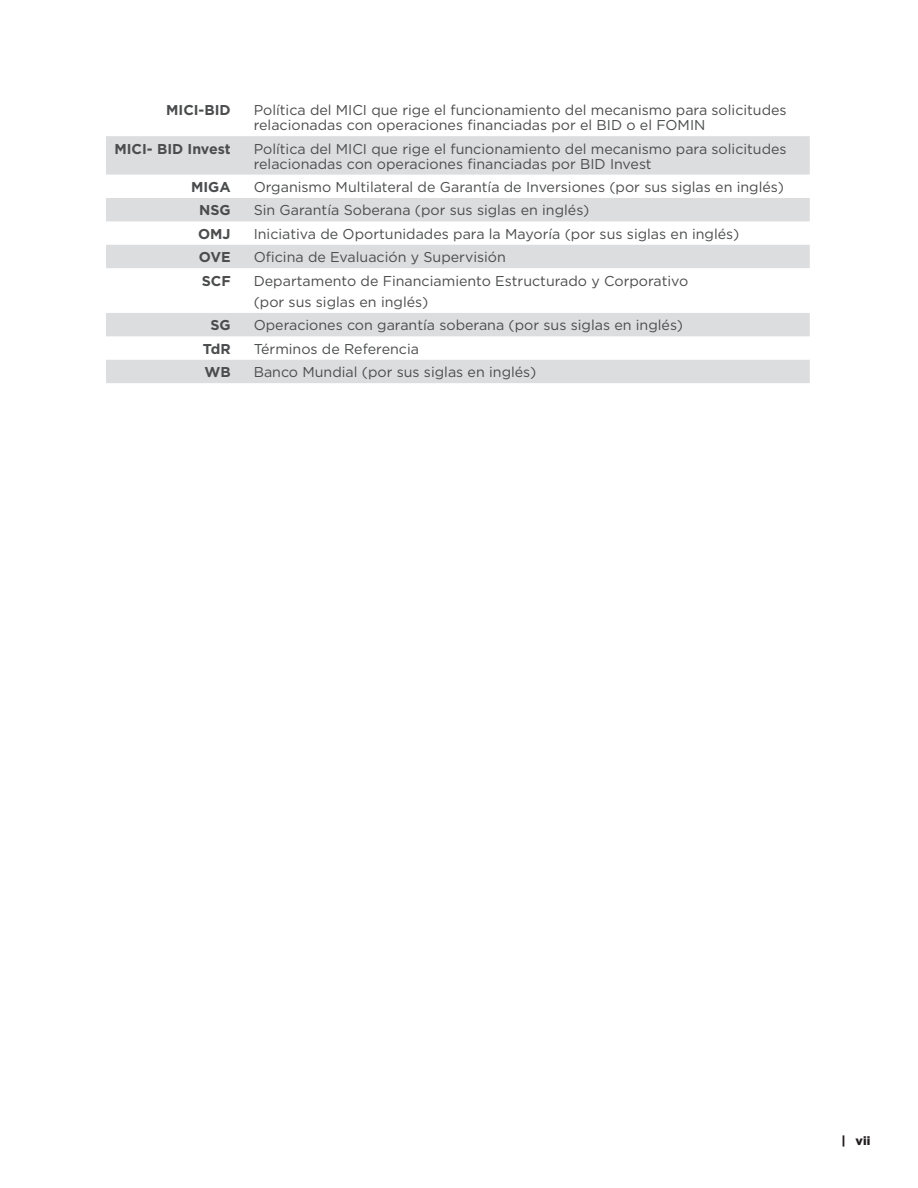
<style>
.page{position:relative;width:918px;height:1188px;background:#fff}
.page>*{position:absolute;margin:0;border:0;box-sizing:border-box;transform-origin:0 0}
.t1{font:14.25px/15px "Gotham";color:#4b4c4d}
.t2{font:700 14.25px "Gotham";color:#4b4c4d}
.t3{font:900 12px "Gotham";color:#231f20}
</style>
<div class="page">
<svg style="left:106px;top:136px;width:704px;height:247px;fill:#dcdddf"></svg>
<p class="t2" style="left:166px;top:101px;width:66px">MICI-BID</p>
<p class="t1" style="left:254px;top:102px;width:535px">Política del MICI que rige el funcionamiento del mecanismo para solicitudes relacionadas con operaciones financiadas por el BID o el FOMIN</p>
<p class="t2" style="left:115px;top:139px;width:118px">MICI- BID Invest</p>
<p class="t1" style="left:254px;top:141px;width:535px">Política del MICI que rige el funcionamiento del mecanismo para solicitudes relacionadas con operaciones financiadas por BID Invest</p>
<p class="t2" style="left:191px;top:178px;width:41px">MIGA</p>
<p class="t1" style="left:254px;top:179px;width:532px">Organismo Multilateral de Garantía de Inversiones (por sus siglas en inglés)</p>
<p class="t2" style="left:199px;top:201px;width:33px">NSG</p>
<p class="t1" style="left:254px;top:203px;width:337px">Sin Garantía Soberana (por sus siglas en inglés)</p>
<p class="t2" style="left:198px;top:224px;width:34px">OMJ</p>
<p class="t1" style="left:254px;top:226px;width:487px">Iniciativa de Oportunidades para la Mayoría (por sus siglas en inglés)</p>
<p class="t2" style="left:199px;top:248px;width:33px">OVE</p>
<p class="t1" style="left:254px;top:249px;width:254px">Oficina de Evaluación y Supervisión</p>
<p class="t2" style="left:202px;top:271px;width:30px">SCF</p>
<p class="t1" style="left:254px;top:270px;width:436px;line-height:21.3px">Departamento de Financiamiento Estructurado y Corporativo (por sus siglas en inglés)</p>
<p class="t2" style="left:210px;top:316px;width:22px">SG</p>
<p class="t1" style="left:254px;top:318px;width:431px">Operaciones con garantía soberana (por sus siglas en inglés)</p>
<p class="t2" style="left:203px;top:339px;width:29px">TdR</p>
<p class="t1" style="left:254px;top:341px;width:167px">Términos de Referencia</p>
<p class="t2" style="left:204px;top:363px;width:28px">WB</p>
<p class="t1" style="left:254px;top:364px;width:284px">Banco Mundial (por sus siglas en inglés)</p>
<p class="t3" style="left:841px;top:1133px;width:30px">| vii</p>
</div>
